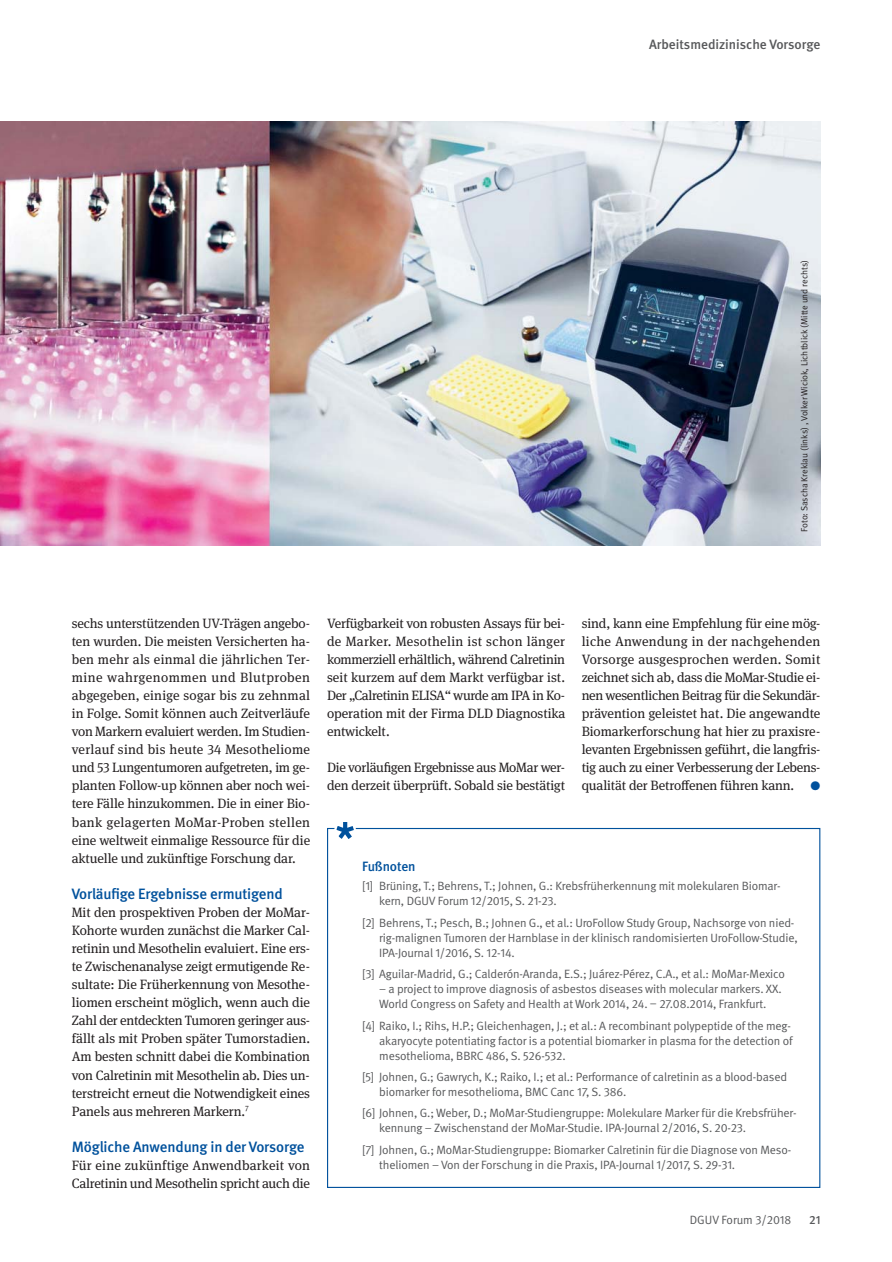
<style>
.page{position:relative;width:892px;height:1262px;background:#fff}
.page>*{position:absolute;margin:0;border:0;box-sizing:border-box;transform-origin:0 0}
.t1{font:500 15px "DGUV Meta";letter-spacing:-.01em;color:#00519c}
.t2{font:13.5px/18.1px "DGUV Meta Serif";letter-spacing:-.01em;color:#231f20;text-align:justify}
.t3{font:500 13.5px "DGUV Meta";color:#58595b}
.t4{font:500 13.5px "DGUV Meta";letter-spacing:-.01em;color:#00519c}
.t5{font:12px/15px "DGUV Meta";letter-spacing:-.01em;color:#58595b}
.t6{font:500 12px "DGUV Meta";color:#58595b}
.t7{font:9px "DGUV Meta";color:#231f20}
.s1{font-family:"DGUV Meta";font-weight:700;font-size:12px;color:#00519c}
</style>
<div class="page">
<img style="left:0;top:121px;width:820px;height:424px">
<svg style="left:332px;top:822px;width:26px;height:17px"></svg>
<p class="t3" style="left:649px;top:40px;width:173px">Arbeitsmedizinische Vorsorge</p>
<p class="t7" style="left:801px;top:532px;width:273px;rotate:-90deg">Foto: Sascha Kreklau (links) , Volker Wiciok, Lichtblick (Mitte und rechts)</p>
<p class="t2" style="left:72px;top:614px;width:240px">sechs unterstützenden UV-Trägen angebo&shy;ten wurden. Die meisten Versicherten ha&shy;ben mehr als einmal die jährlichen Ter&shy;mine wahrgenommen und Blutproben abgegeben, einige sogar bis zu zehnmal in Folge. Somit können auch Zeitverläufe von Markern evaluiert werden. Im Studien&shy;verlauf sind bis heute 34 Mesotheliome und 53 Lungentumoren aufgetreten, im ge&shy;planten Follow-up können aber noch wei&shy;tere Fälle hinzukommen. Die in einer Bio&shy;bank gelagerten MoMar-Proben stellen eine weltweit einmalige Ressource für die aktuelle und zukünftige Forschung dar.</p>
<p class="t1" style="left:72px;top:888px;width:213px">Vorläufige Ergebnisse ermutigend</p>
<p class="t2" style="left:72px;top:904px;width:240px">Mit den prospektiven Proben der MoMar-Kohorte wurden zunächst die Marker Cal&shy;retinin und Mesothelin evaluiert. Eine ers&shy;te Zwischenanalyse zeigt ermutigende Re - sultate: Die Früherkennung von Mesothe&shy;liomen erscheint möglich, wenn auch die Zahl der entdeckten Tumoren geringer aus&shy;fällt als mit Proben später Tumorstadien.<br>Am besten schnitt dabei die Kombination von Calretinin mit Mesothelin ab. Dies un&shy;terstreicht erneut die Notwendigkeit eines Panels aus mehreren Markern.<sup>7</sup></p>
<p class="t1" style="left:72px;top:1141px;width:234px">Mögliche Anwendung in der Vorsorge</p>
<p class="t2" style="left:72px;top:1156px;width:240px">Für eine zukünftige Anwendbarkeit von<br>Calretinin und Mesothelin spricht auch die</p>
<p class="t2" style="left:327px;top:614px;width:240px">Verfügbarkeit von robusten Assays für bei&shy;de Marker. Mesothelin ist schon länger kommerziell erhältlich, während Calretinin seit kurzem auf dem Markt verfügbar ist.<br>Der „Calretinin ELISA“ wurde am IPA in Ko&shy;operation mit der Firma DLD Diagnostika entwickelt.</p>
<p class="t2" style="left:327px;top:759px;width:240px">Die vorläufigen Ergebnisse aus MoMar wer&shy;den derzeit überprüft. Sobald sie bestätigt</p>
<p class="t2" style="left:582px;top:614px;width:240px">sind, kann eine Empfehlung für eine mög&shy;liche Anwendung in der nachgehenden Vorsorge ausgesprochen werden. Somit zeichnet sich ab, dass die MoMar-Studie ei&shy;nen wesentlichen Beitrag für die Sekundär&shy;prävention geleistet hat. Die angewandte Biomarkerforschung hat hier zu praxisre&shy;levanten Ergebnissen geführt, die langfris&shy;tig auch zu einer Verbesserung der Lebens&shy;qualität der Betroffenen führen kann. <span class="s1">●</span></p>
<p class="t4" style="left:362px;top:861px;width:55px">Fußnoten</p>
<p class="t5" style="left:379px;top:880px;width:403px;text-indent:-17px">[1] Brüning, T.; Behrens, T.; Johnen, G.: Krebsfrüherkennung mit molekularen Biomar&shy;kern, DGUV Forum 12/2015, S. 21-23.</p>
<p class="t5" style="left:379px;top:916px;width:420px;text-indent:-17px">[2] Behrens, T.; Pesch, B.; Johnen G., et al.: UroFollow Study Group, Nachsorge von nied&shy;rig-malignen Tumoren der Harnblase in der klinisch randomisierten UroFollow-Studie,<br>IPA-Journal 1/2016, S. 12-14.</p>
<p class="t5" style="left:362px;top:968px;width:424px">[3] Aguilar-Madrid, G.; Calderón-Aranda, E.S.; Juárez-Pérez, C.A., et al.: MoMar-Mexico</p>
<p class="t5" style="left:379px;top:983px;width:404px">– a project to improve diagnosis of asbestos diseases with molecular markers. XX.<br>World Congress on Safety and Health at Work 2014, 24. – 27.08.2014, Frankfurt.</p>
<p class="t5" style="left:379px;top:1019px;width:415px;text-indent:-17px">[4] Raiko, I.; Rihs, H.P.; Gleichenhagen, J.; et al.: A recombinant polypeptide of the meg&shy;akaryocyte potentiating factor is a potential biomarker in plasma for the detection of mesothelioma, BBRC 486, S. 526-532.</p>
<p class="t5" style="left:379px;top:1070px;width:409px;text-indent:-17px">[5] Johnen, G.; Gawrych, K.; Raiko, I.; et al.: Performance of calretinin as a blood-based biomarker for mesothelioma, BMC Canc 17, S. 386.</p>
<p class="t5" style="left:379px;top:1107px;width:419px;text-indent:-17px">[6] Johnen, G.; Weber, D.; MoMar-Studiengruppe: Molekulare Marker für die Krebsfrüher&shy;kennung – Zwischenstand der MoMar-Studie. IPA-Journal 2/2016, S. 20-23.</p>
<p class="t5" style="left:379px;top:1143px;width:413px;text-indent:-17px">[7] Johnen, G.; MoMar-Studiengruppe: Biomarker Calretinin für die Diagnose von Meso&shy;theliomen – Von der Forschung in die Praxis, IPA-Journal 1/2017, S. 29-31.</p>
<p class="t5" style="left:690px;top:1213px;width:103px">DGUV Forum 3/2018</p>
<p class="t6" style="left:809px;top:1215px;width:13px">21</p>
</div>
